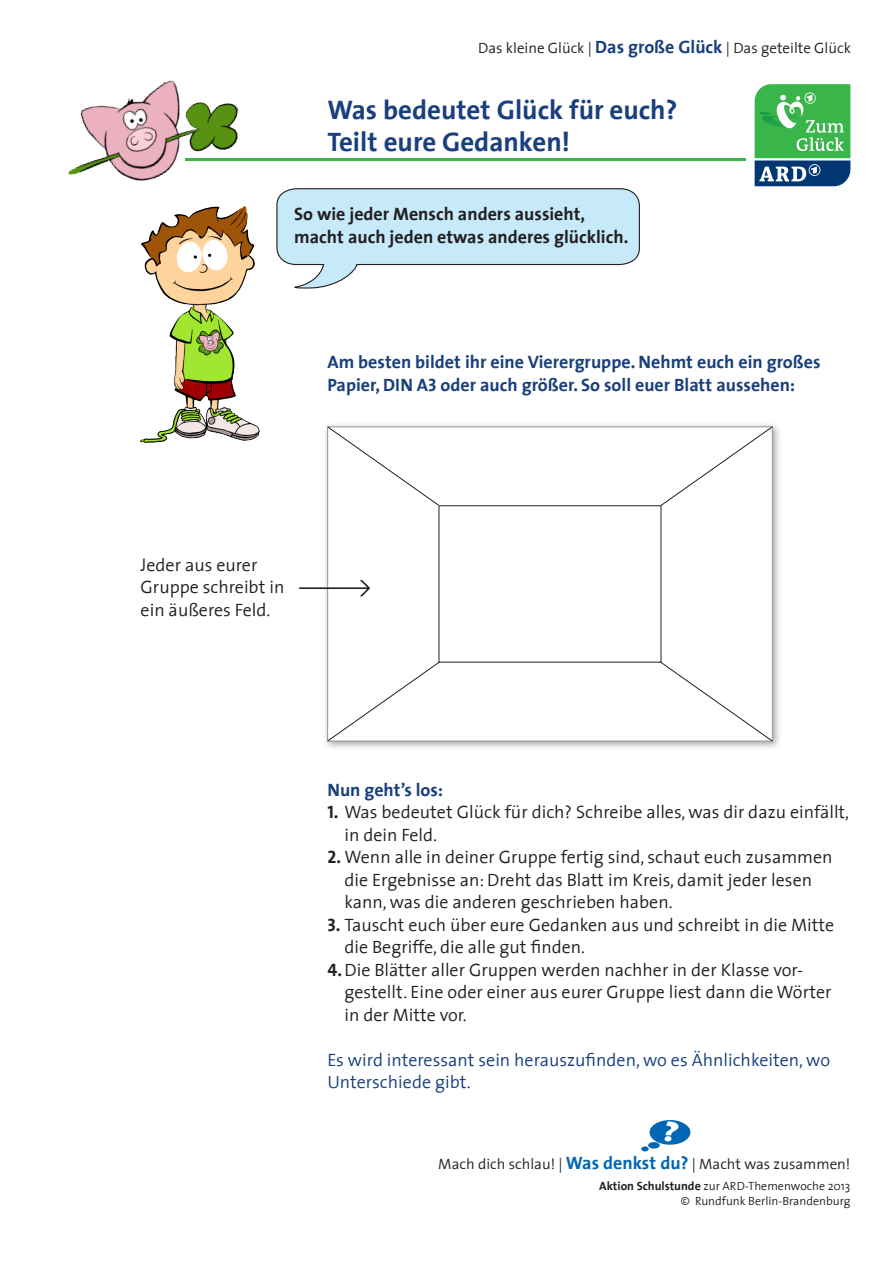
<style>
.page{position:relative;width:893px;height:1263px;background:#fff}
.page>*{position:absolute;margin:0;border:0;box-sizing:border-box;transform-origin:0 0}
.ARD_Glueck_Head_18pt{font:700 27px/32.2px "The Sans 7";color:#193f7c}
.ARD_Glueck_Copy_12pt{font:300 18px/22.5px "The Sans 4";color:#231f20}
.ARD_Glueck_Head_12pt{font:700 18px/22.5px "The Sans 7";color:#193f7c}
.ARD_Glueck_Copy_12pt-2{font:300 18px/22.5px "The Sans 4";color:#193f7c}
.ARD_Glueck_Copy_Bold{font:700 18px/22.5px "The Sans 7";color:#231f20}
.ARD_Glueck_Fusszeile{font:300 15px "The Sans 4";color:#231f20}
.ARD_Glueck_Kopfzeile{font:300 15px "The Sans 4";color:#231f20}
.ARD_Glueck_Fusszeile-2{font:300 12px "The Sans 4";color:#231f20}
.s1{font-family:"The Sans 7";font-weight:700;font-size:18px;color:#193f7c}
.s2{font-family:"The Sans 7 Bold Caps";font-weight:400}
.s3{font-family:"The Sans 7";font-weight:700;font-size:18px;color:#0166b3}
.s4{font-family:"The Sans 7";font-weight:700}
</style>
<div class="page">
<svg style="left:755px;top:84px;width:95px;height:102px"></svg>
<div style="left:649px;top:1120px;width:41px;height:25px;background:#0166b3;border-radius:50%"></div>
<svg style="left:665px;top:1121px;width:13px;height:20px"></svg>
<div style="left:648px;top:1142px;width:12px;height:6px;background:#0166b3;border-radius:50%"></div>
<div style="left:641px;top:1146px;width:8px;height:5px;background:#0166b3;border-radius:50%"></div>
<hr style="left:185px;top:158px;width:561px;height:3px;background:#3ab54a">
<img style="left:68px;top:80px;width:171px;height:101px">
<img style="left:141px;top:206px;width:119px;height:237px">
<svg style="left:276px;top:188px;width:364px;height:101px"></svg>
<div style="left:323px;top:422px;width:459px;height:328px;background:#231f20;opacity:.4"></div>
<svg style="left:327px;top:426px;width:446px;height:316px"></svg>
<div style="left:439px;top:506px;width:222px;height:156px;background:#fff"></div>
<svg style="left:299px;top:580px;width:71px;height:16px"></svg>
<p class="ARD_Glueck_Kopfzeile" style="left:478px;top:36px;width:374px">Das kleine Glück | <span class="s1">Das große Glück</span> | Das geteilte Glück</p>
<p class="ARD_Glueck_Head_18pt" style="left:327px;top:93px;width:351px">Was bedeutet Glück für euch?<br>Teilt eure Gedanken!</p>
<p class="ARD_Glueck_Copy_Bold" style="left:294px;top:203px;width:336px">So wie jeder Mensch anders aussieht, macht auch jeden etwas anderes glücklich.</p>
<p class="ARD_Glueck_Head_12pt" style="left:327px;top:350px;width:495px">Am besten bildet ihr eine Vierergruppe. Nehmt euch ein großes<br>Papier, DIN A<span class="s2">3</span> oder auch größer. So soll euer Blatt aussehen:</p>
<p class="ARD_Glueck_Copy_12pt" style="left:141px;top:553px;width:145px">Jeder aus eurer<br>Gruppe schreibt in ein äußeres Feld.</p>
<p class="ARD_Glueck_Head_12pt" style="left:327px;top:778px;width:117px">Nun geht’s los:</p>
<p class="ARD_Glueck_Copy_12pt" style="left:344px;top:800px;width:506px;text-indent:-17px"><span class="s2">1.</span> Was bedeutet Glück für dich? Schreibe alles, was dir dazu einfällt, in dein Feld.</p>
<p class="ARD_Glueck_Copy_12pt" style="left:344px;top:845px;width:490px;text-indent:-17px"><span class="s2">2.</span> Wenn alle in deiner Gruppe fertig sind, schaut euch zusammen die Ergebnisse an: Dreht das Blatt im Kreis, damit jeder lesen kann, was die anderen geschrieben haben.</p>
<p class="ARD_Glueck_Copy_12pt" style="left:344px;top:913px;width:491px;text-indent:-17px"><span class="s2">3.</span> Tauscht euch über eure Gedanken aus und schreibt in die Mitte die Begriffe, die alle gut finden.</p>
<p class="ARD_Glueck_Copy_12pt" style="left:344px;top:958px;width:489px;text-indent:-17px"><span class="s2">4.</span>Die Blätter aller Gruppen werden nachher in der Klasse vor&shy;gestellt. Eine oder einer aus eurer Gruppe liest dann die Wörter in der Mitte vor.</p>
<p class="ARD_Glueck_Copy_12pt-2" style="left:327px;top:1048px;width:504px">Es wird interessant sein herauszufinden, wo es Ähnlichkeiten, wo<br>Unterschiede gibt.</p>
<p class="ARD_Glueck_Fusszeile" style="left:438px;top:1151px;width:414px">Mach dich schlau! | <span class="s3">Was denkst du?</span> | Macht was zusammen!</p>
<p class="ARD_Glueck_Fusszeile-2" style="left:599px;top:1176px;width:253px"><span class="s4">Aktion Schulstunde</span> zur ARD-Themenwoche 2013</p>
<p class="ARD_Glueck_Fusszeile-2" style="left:681px;top:1191px;width:171px">© Rundfunk Berlin-Brandenburg</p>
</div>
